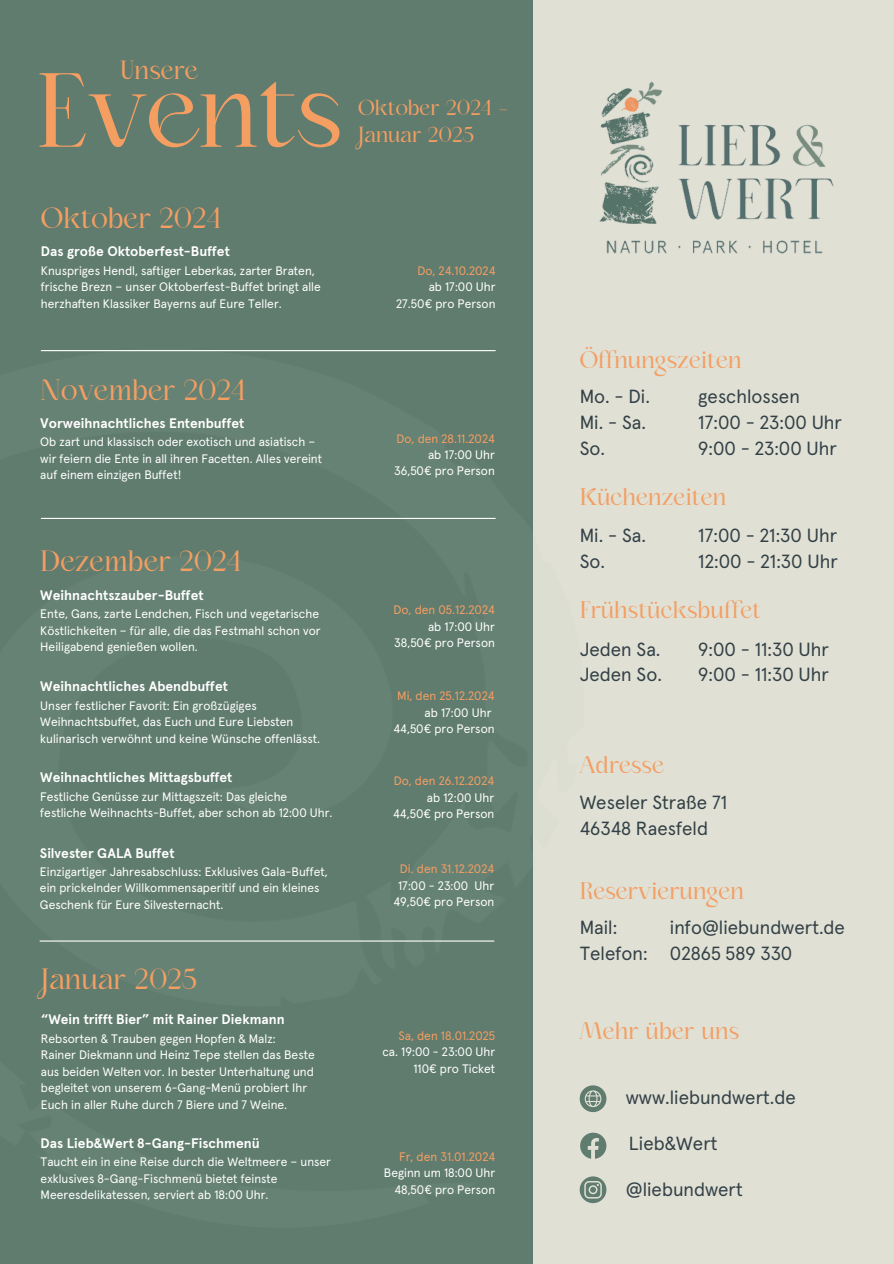
<style>
.page{position:relative;width:894px;height:1264px;background:#fff}
.page>*{position:absolute;margin:0;border:0;box-sizing:border-box;transform-origin:0 0}
.t1{font:95.1px "Kaftan Serif";color:#f49e62}
.t2{font:26.55px "Kaftan Serif";color:#f49e62}
.t3{font:23.7px "Kaftan Serif";color:#f49e62}
.t4{font:21.75px "Kaftan Serif";color:#f49e62}
.t5{font:19.65px/26.5px "Kaftan Serif";color:#f49e62}
.t6{font:19.05px/25.8px "Apercu";color:#334146}
.t7{font:700 13.8px "Apercu";color:#fff}
.t8{font:12.3px/16.4px "Apercu";color:#fff}
.t9{font:12.3px "Apercu";color:#f49e62}
</style>
<div class="page">
<div style="left:0;top:0;width:893px;height:1263px;background:#607c6f"></div>
<div style="left:533px;top:0;width:360px;height:1263px;background:#e0e0d5"></div>
<img style="left:599px;top:81px;width:235px;height:173px">
<hr style="left:41px;top:350px;width:454px;height:1px;background:#fff">
<hr style="left:41px;top:518px;width:454px;height:1px;background:#fff">
<hr style="left:40px;top:940px;width:454px;height:1px;background:#fff">
<svg style="left:580px;top:1132px;width:26px;height:26px"></svg>
<svg style="left:579px;top:1176px;width:27px;height:27px"></svg>
<svg style="left:579px;top:1085px;width:27px;height:27px"></svg>
<h4 class="t3" style="left:120px;top:59px;width:79px">Unsere</h4>
<h3 class="t1" style="left:36px;top:66px;width:308px">Events</h3>
<h4 class="t5" style="left:358px;top:95px;width:151px">Oktober 2024 -<br>Januar 2025</h4>
<h3 class="t2" style="left:41px;top:206px;width:181px">Oktober 2024</h3>
<h4 class="t7" style="left:41px;top:245px;width:190px">Das große Oktoberfest-Buffet</h4>
<h4 class="t8" style="left:41px;top:263px;width:281px">Knuspriges Hendl, saftiger Leberkas, zarter Braten, frische Brezn – unser Oktoberfest-Buffet bringt alle herzhaften Klassiker Bayerns auf Eure Teller.</h4>
<h3 class="t9" style="left:417px;top:265px;width:80px">Do, 24.10.2024</h3>
<h4 class="t8" style="left:428px;top:279px;width:68px">ab 17:00 Uhr</h4>
<h4 class="t8" style="left:396px;top:296px;width:101px">27.50€ pro Person</h4>
<h3 class="t2" style="left:40px;top:378px;width:206px">November 2024</h3>
<h4 class="t7" style="left:40px;top:417px;width:205px">Vorweihnachtliches Entenbuffet</h4>
<h3 class="t8" style="left:40px;top:434px;width:276px">Ob zart und klassisch oder exotisch und asiatisch –</h3>
<h4 class="t8" style="left:40px;top:451px;width:283px">wir feiern die Ente in all ihren Facetten. Alles vereint auf einem einzigen Buffet!</h4>
<h4 class="t9" style="left:396px;top:433px;width:100px">Do, den 28.11.2024</h4>
<h3 class="t8" style="left:428px;top:447px;width:68px">ab 17:00 Uhr</h3>
<p class="t8" style="left:394px;top:463px;width:102px">36,50€ pro Person</p>
<p class="t2" style="left:40px;top:549px;width:202px">Dezember 2024</p>
<p class="t7" style="left:40px;top:589px;width:165px">Weihnachtszauber-Buffet</p>
<h4 class="t8" style="left:40px;top:606px;width:282px">Ente, Gans, zarte Lendchen, Fisch und vegetarische<br>Köstlichkeiten – für alle, die das Festmahl schon vor<br>Heiligabend genießen wollen.</h4>
<h4 class="t9" style="left:393px;top:604px;width:103px">Do, den 05.12.2024</h4>
<h4 class="t8" style="left:428px;top:619px;width:68px">ab 17:00 Uhr</h4>
<h1 class="t8" style="left:394px;top:635px;width:102px">38,50€ pro Person</h1>
<h3 class="t7" style="left:40px;top:680px;width:189px">Weihnachtliches Abendbuffet</h3>
<h4 class="t8" style="left:40px;top:698px;width:281px">Unser festlicher Favorit: Ein großzügiges<br>Weihnachtsbuffet, das Euch und Eure Liebsten kulinarisch verwöhnt und keine Wünsche offenlässt.</h4>
<p class="t7" style="left:40px;top:771px;width:193px">Weihnachtliches Mittagsbuffet</p>
<p class="t8" style="left:40px;top:788px;width:294px">Festliche Genüsse zur Mittagszeit: Das gleiche festliche Weihnachts-Buffet, aber schon ab 12:00 Uhr.</p>
<h2 class="t9" style="left:397px;top:690px;width:99px">Mi, den 25.12.2024</h2>
<h5 class="t8" style="left:424px;top:705px;width:68px">ab 17:00 Uhr</h5>
<p class="t8" style="left:393px;top:721px;width:103px">44,50€ pro Person</p>
<p class="t9" style="left:393px;top:775px;width:102px">Do, den 26.12.2024</p>
<p class="t8" style="left:427px;top:790px;width:69px">ab 12:00 Uhr</p>
<h2 class="t8" style="left:393px;top:806px;width:103px">44,50€ pro Person</h2>
<h5 class="t7" style="left:40px;top:846px;width:136px">Silvester GALA Buffet</h5>
<p class="t8" style="left:40px;top:864px;width:289px">Einzigartiger Jahresabschluss: Exklusives Gala-Buffet, ein prickelnder Willkommensaperitif und ein kleines<br>Geschenk für Eure Silvesternacht.</p>
<p class="t9" style="left:400px;top:863px;width:96px">Di. den 31.12.2024</p>
<p class="t8" style="left:398px;top:878px;width:98px">17:00 - 23:00 Uhr</p>
<p class="t8" style="left:393px;top:894px;width:102px">49,50€ pro Person</p>
<h5 class="t2" style="left:41px;top:966px;width:158px">Januar 2025</h5>
<p class="t7" style="left:41px;top:1013px;width:245px">“Wein trifft Bier” mit Rainer Diekmann</p>
<p class="t8" style="left:41px;top:1031px;width:236px">Rebsorten &amp; Trauben gegen Hopfen &amp; Malz:</p>
<p class="t8" style="left:41px;top:1047px;width:275px">Rainer Diekmann und Heinz Tepe stellen das Beste aus beiden Welten vor. In bester Unterhaltung und begleitet von unserem 6-Gang-Menü probiert Ihr Euch in aller Ruhe durch 7 Biere und 7 Weine.</p>
<h5 class="t7" style="left:41px;top:1137px;width:220px">Das Lieb&amp;Wert 8-Gang-Fischmenü</h5>
<p class="t8" style="left:41px;top:1154px;width:292px">Taucht ein in eine Reise durch die Weltmeere – unser exklusives 8-Gang-Fischmenü bietet feinste<br>Meeresdelikatessen, serviert ab 18:00 Uhr.</p>
<p class="t9" style="left:398px;top:1030px;width:98px">Sa, den 18.01.2025</p>
<p class="t8" style="left:382px;top:1044px;width:114px">ca. 19:00 - 23:00 Uhr</p>
<h2 class="t8" style="left:413px;top:1061px;width:83px">110€ pro Ticket</h2>
<p class="t9" style="left:399px;top:1151px;width:98px">Fr, den 31.01.2024</p>
<p class="t8" style="left:384px;top:1165px;width:113px">Beginn um 18:00 Uhr</p>
<p class="t8" style="left:394px;top:1181px;width:102px">48,50€ pro Person</p>
<h5 class="t4" style="left:579px;top:349px;width:163px">Öffnungszeiten</h5>
<p class="t6" style="left:579px;top:385px;width:72px">Mo. - Di.<br>Mi. - Sa.<br>So.</p>
<h5 class="t6" style="left:698px;top:385px;width:145px">geschlossen<br>17:00 - 23:00 Uhr<br>9:00 - 23:00 Uhr</h5>
<p class="t4" style="left:579px;top:486px;width:148px">Küchenzeiten</p>
<p class="t6" style="left:579px;top:524px;width:68px">Mi. - Sa.<br>So.</p>
<p class="t6" style="left:698px;top:524px;width:141px">17:00 - 21:30 Uhr<br>12:00 - 21:30 Uhr</p>
<p class="t4" style="left:579px;top:600px;width:183px">Frühstücksbuffet</p>
<p class="t6" style="left:579px;top:637px;width:84px">Jeden Sa.<br>Jeden So.</p>
<h5 class="t6" style="left:698px;top:637px;width:132px">9:00 - 11:30 Uhr<br>9:00 - 11:30 Uhr</h5>
<p class="t4" style="left:579px;top:754px;width:86px">Adresse</p>
<p class="t6" style="left:579px;top:790px;width:149px">Weseler Straße 71<br>46348 Raesfeld</p>
<p class="t4" style="left:579px;top:880px;width:166px">Reservierungen</p>
<p class="t6" style="left:579px;top:916px;width:69px">Mail:<br>Telefon:</p>
<h2 class="t6" style="left:669px;top:916px;width:176px">info@liebundwert.de<br>02865 589 330</h2>
<h5 class="t4" style="left:579px;top:1020px;width:161px">Mehr über uns</h5>
<p class="t6" style="left:625px;top:1085px;width:171px">www.liebundwert.de</p>
<p class="t6" style="left:628px;top:1131px;width:90px">Lieb&amp;Wert</p>
<p class="t6" style="left:625px;top:1177px;width:118px">@liebundwert</p>
</div>
